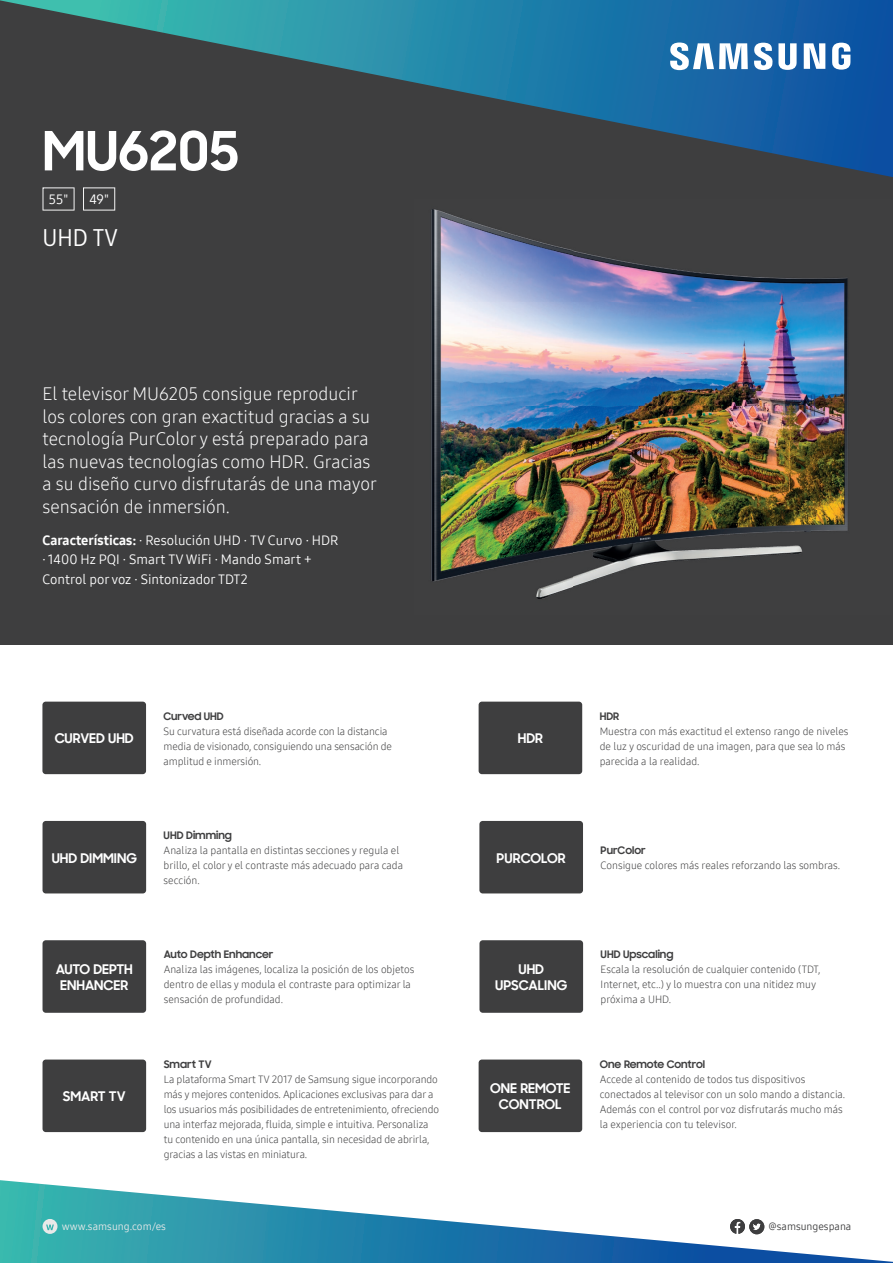
<style>
.page{position:relative;width:893px;height:1263px;background:#fff}
.page>*{position:absolute;margin:0;border:0;box-sizing:border-box;transform-origin:0 0}
.t1{font:700 54px "Samsung Sharp Sans";color:#fff}
.t2{font:24px "Samsung One 450 C";color:#fff}
.t3{font:18px/22.5px "Samsung One 300";color:#fff}
.t4{font:13.5px/19.5px "Samsung One 400";color:#fff}
.t5{font:700 13.5px/16.2px "Samsung Sharp Sans";color:#fff;text-align:center}
.t6{font:13.5px "Samsung One 450";color:#fff}
.t7{font:10.5px/15px "Samsung One 300";letter-spacing:-.005em;color:#3e3e3f}
.t8{font:700 10.5px "Samsung Sharp Sans";color:#3e3e3f}
.t9{font:10.5px "Samsung One 400";color:#e9e9e9}
.t10{font:10.5px "Samsung One 400";color:#3e3e3f}
.s1{font-family:"Samsung One 800"}
</style>
<div class="page">
<div style="left:0;top:0;width:893px;height:644px;background:#3e3e3f"></div>
<svg style="left:0;top:0;width:893px;height:177px"></svg>
<svg style="left:670px;top:43px;width:180px;height:27px;background:#95b6d6"></svg>
<svg style="left:0;top:1180px;width:893px;height:83px"></svg>
<svg style="left:43px;top:1219px;width:14px;height:15px"></svg>
<svg style="left:730px;top:1219px;width:34px;height:15px"></svg>
<div style="left:479px;top:1059px;width:103px;height:73px;background:#3e3e3f;border-radius:3px"></div>
<div style="left:43px;top:1059px;width:103px;height:73px;background:#3e3e3f;border-radius:3px"></div>
<div style="left:479px;top:702px;width:103px;height:72px;background:#3e3e3f;border-radius:3px"></div>
<svg style="left:43px;top:187px;width:32px;height:24px"></svg>
<svg style="left:83px;top:187px;width:32px;height:24px"></svg>
<img style="left:431px;top:209px;width:417px;height:390px">
<div style="left:43px;top:821px;width:103px;height:72px;background:#3e3e3f;border-radius:3px"></div>
<div style="left:43px;top:940px;width:103px;height:73px;background:#3e3e3f;border-radius:3px"></div>
<div style="left:479px;top:940px;width:104px;height:73px;background:#3e3e3f;border-radius:3px"></div>
<div style="left:479px;top:821px;width:104px;height:72px;background:#3e3e3f;border-radius:3px"></div>
<div style="left:42px;top:702px;width:104px;height:72px;background:#3e3e3f;border-radius:3px"></div>
<h1 class="t1" style="left:43px;top:111px;width:198px">MU6205</h1>
<p class="t6" style="left:49px;top:190px;width:21px">55"</p>
<p class="t6" style="left:89px;top:190px;width:21px">49"</p>
<h2 class="t2" style="left:43px;top:222px;width:77px">UHD TV</h2>
<h3 class="t3" style="left:43px;top:383px;width:336px">El televisor MU6205 consigue reproducir los colores con gran exactitud gracias a su tecnología PurColor y está preparado para las nuevas tecnologías como HDR. Gracias a su diseño curvo disfrutarás de una mayor sensación de inmersión.</h3>
<p class="t4" style="left:43px;top:530px;width:298px"><span class="s1">Características:</span> · Resolución UHD · TV Curvo · HDR · 1400 Hz PQI · Smart TV WiFi · Mando Smart +<br>Control por voz · Sintonizador TDT2</p>
<p class="t5" style="left:55px;top:730px;width:80px">CURVED UHD</p>
<p class="t5" style="left:52px;top:849px;width:87px">UHD DIMMING</p>
<p class="t5" style="left:56px;top:960px;width:79px">AUTO DEPTH<br>ENHANCER</p>
<p class="t5" style="left:63px;top:1088px;width:65px">SMART TV</p>
<p class="t8" style="left:164px;top:708px;width:61px">Curved UHD</p>
<p class="t7" style="left:164px;top:723px;width:230px">Su curvatura está diseñada acorde con la distancia media de visionado, consiguiendo una sensación de amplitud e inmersión.</p>
<p class="t8" style="left:164px;top:827px;width:70px">UHD Dimming</p>
<p class="t7" style="left:164px;top:843px;width:241px">Analiza la pantalla en distintas secciones y regula el brillo, el color y el contraste más adecuado para cada sección.</p>
<p class="t5" style="left:518px;top:730px;width:27px">HDR</p>
<p class="t5" style="left:497px;top:849px;width:70px">PURCOLOR</p>
<p class="t8" style="left:164px;top:947px;width:111px">Auto Depth Enhancer</p>
<p class="t7" style="left:164px;top:962px;width:252px">Analiza las imágenes, localiza la posición de los objetos dentro de ellas y modula el contraste para optimizar la sensación de profundidad.</p>
<p class="t5" style="left:495px;top:960px;width:73px">UHD<br>UPSCALING</p>
<p class="t8" style="left:164px;top:1056px;width:49px">Smart TV</p>
<p class="t7" style="left:164px;top:1072px;width:277px">La plataforma Smart TV 2017 de Samsung sigue incorporando más y mejores contenidos. Aplicaciones exclusivas para dar a los usuarios más posibilidades de entretenimiento, ofreciendo una interfaz mejorada, fluida, simple e intuitiva. Personaliza tu contenido en una única pantalla, sin necesidad de abrirla, gracias a las vistas en miniatura.</p>
<p class="t5" style="left:490px;top:1080px;width:82px">ONE REMOTE<br>CONTROL</p>
<p class="t8" style="left:600px;top:708px;width:21px">HDR</p>
<p class="t7" style="left:600px;top:723px;width:250px">Muestra con más exactitud el extenso rango de niveles de luz y oscuridad de una imagen, para que sea lo más parecida a la realidad.</p>
<p class="t8" style="left:601px;top:842px;width:47px">PurColor</p>
<p class="t7" style="left:601px;top:858px;width:241px">Consigue colores más reales reforzando las sombras.</p>
<p class="t8" style="left:601px;top:947px;width:74px">UHD Upscaling</p>
<p class="t7" style="left:601px;top:962px;width:221px">Escala la resolución de cualquier contenido (TDT,<br>Internet, etc..) y lo muestra con una nitidez muy próxima a UHD.</p>
<p class="t8" style="left:600px;top:1057px;width:107px">One Remote Control</p>
<p class="t7" style="left:600px;top:1072px;width:247px">Accede al contenido de todos tus dispositivos conectados al televisor con un solo mando a distancia.<br>Además con el control por voz disfrutarás mucho más la experiencia con tu televisor.</p>
<p class="t9" style="left:62px;top:1219px;width:106px">www.samsung.com/es</p>
<p class="t10" style="left:769px;top:1219px;width:84px">@samsungespana</p>
</div>
